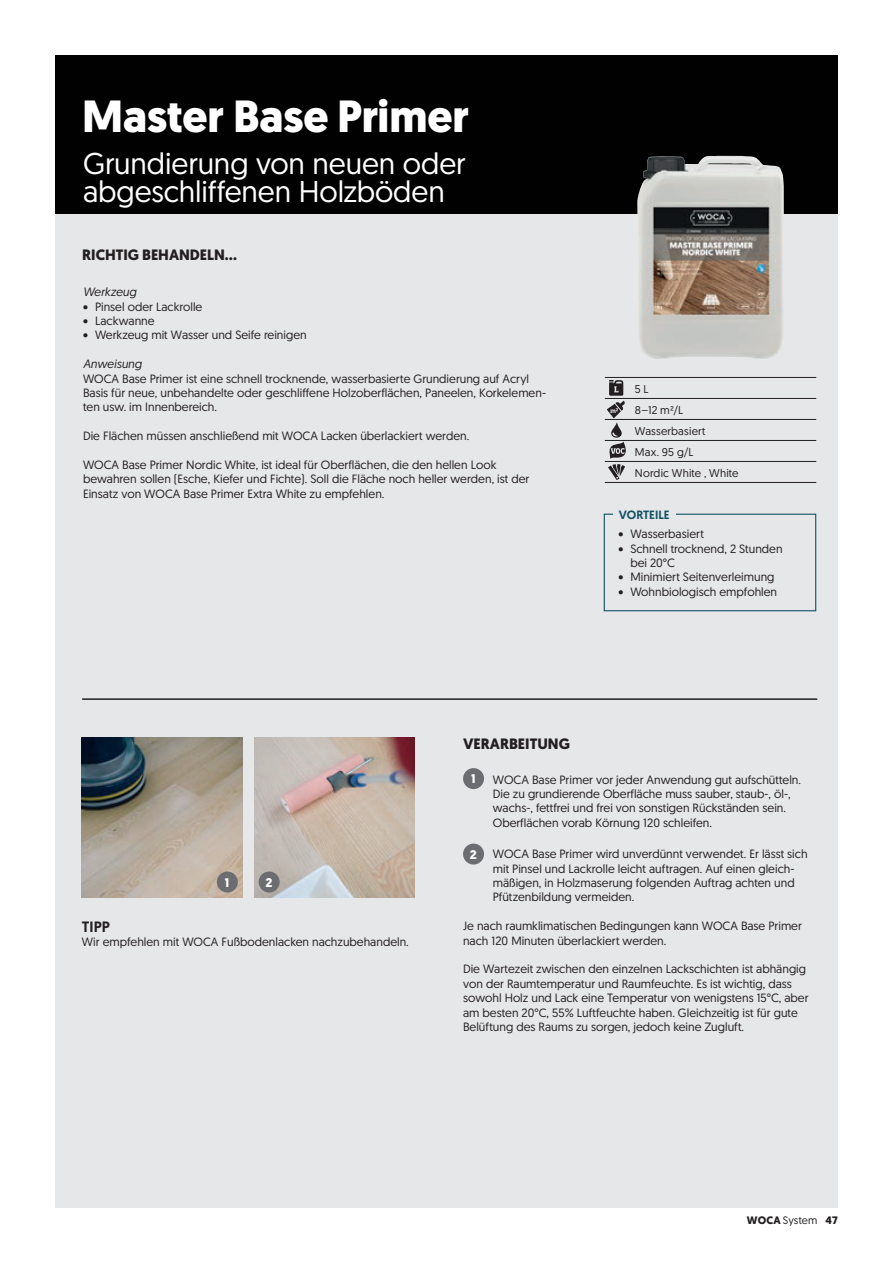
<style>
.page{position:relative;width:893px;height:1263px;background:#fff}
.page>*{position:absolute;margin:0;border:0;box-sizing:border-box;transform-origin:0 0}
.t1{font:700 45px "Geomanist";color:#fff}
.t2{font:30px/28.5px "Geomanist";color:#fff}
.t3{font:700 15px "Geomanist";color:#231f20}
.t4{font:500 15px "Geomanist";color:#231f20}
.t5{font:700 12.45px "Geomanist";color:#fff}
.t6{font:12px/14.4px "Geomanist";color:#231f20}
.t7{font:italic 12px "Geomanist";color:#231f20}
.t8{font:500 12px "Geomanist";color:#135262}
.t9{font:11.25px/21px "Geomanist";letter-spacing:.015em;color:#231f20}
.t10{font:700 10.8px "Geomanist";letter-spacing:.01em;color:#231f20}
.s1{font-weight:400}
</style>
<div class="page">
<div style="left:55px;top:55px;width:783px;height:1153px;background:#e6e7e9"></div>
<img style="left:82px;top:737px;width:160px;height:161px">
<div style="left:55px;top:55px;width:783px;height:159px;background:#010101"></div>
<img style="left:254px;top:737px;width:161px;height:161px">
<img style="left:637px;top:156px;width:147px;height:203px">
<hr style="left:82px;top:698px;width:735px;height:2px;background:#231f20">
<div style="left:217px;top:871px;width:21px;height:21px;background:#6c6d70;border-radius:50%"></div>
<div style="left:259px;top:871px;width:21px;height:21px;background:#6c6d70;border-radius:50%"></div>
<hr style="left:605px;top:377px;width:211px;height:1px;background:#231f20">
<hr style="left:605px;top:398px;width:211px;height:1px;background:#231f20">
<hr style="left:605px;top:419px;width:211px;height:1px;background:#231f20">
<hr style="left:605px;top:440px;width:211px;height:1px;background:#231f20">
<hr style="left:605px;top:461px;width:211px;height:1px;background:#231f20">
<hr style="left:605px;top:482px;width:211px;height:1px;background:#231f20">
<svg style="left:607px;top:380px;width:19px;height:100px"></svg>
<div style="left:604px;top:514px;width:212px;height:97px;border:1px solid #135262"></div>
<div style="left:613px;top:505px;width:63px;height:18px;background:#e6e7e9"></div>
<div style="left:463px;top:768px;width:21px;height:21px;background:#6c6d70;border-radius:50%"></div>
<div style="left:463px;top:843px;width:21px;height:21px;background:#6c6d70;border-radius:50%"></div>
<h1 class="t1" style="left:82px;top:100px;width:388px">Master Base Primer</h1>
<h2 class="t2" style="left:83px;top:153px;width:384px">Grundierung von neuen oder abgeschliffenen Holzböden</h2>
<p class="t3" style="left:82px;top:249px;width:156px">RICHTIG BEHANDELN…</p>
<p class="t7" style="left:83px;top:285px;width:55px">Werkzeug</p>
<p class="t6" style="left:83px;top:301px;width:121px">• Pinsel oder Lackrolle</p>
<p class="t6" style="left:83px;top:315px;width:73px">• Lackwanne</p>
<p class="t6" style="left:83px;top:329px;width:225px">• Werkzeug mit Wasser und Seife reinigen</p>
<p class="t7" style="left:83px;top:357px;width:60px">Anweisung</p>
<p class="t6" style="left:83px;top:373px;width:464px">WOCA Base Primer ist eine schnell trocknende, wasserbasierte Grundierung auf Acryl<br>Basis für neue, unbehandelte oder geschliffene Holzoberflächen, Paneelen, Korkelemen&shy;ten usw. im Innenbereich.</p>
<p class="t6" style="left:83px;top:430px;width:388px">Die Flächen müssen anschließend mit WOCA Lacken überlackiert werden.</p>
<p class="t6" style="left:83px;top:459px;width:448px">WOCA Base Primer Nordic White, ist ideal für Oberflächen, die den hellen Look bewahren sollen (Esche, Kiefer und Fichte). Soll die Fläche noch heller werden, ist der<br>Einsatz von WOCA Base Primer Extra White zu empfehlen.</p>
<p class="t9" style="left:635px;top:380px;width:105px">5 L<br>8–12 m²/L<br>Wasserbasiert<br>Max. 95 g/L<br>Nordic White , White</p>
<p class="t8" style="left:619px;top:510px;width:52px">VORTEILE</p>
<p class="t6" style="left:618px;top:528px;width:87px">• Wasserbasiert</p>
<p class="t6" style="left:630px;top:543px;width:154px;text-indent:-12px">• Schnell trocknend, 2 Stunden bei 20°C</p>
<p class="t6" style="left:618px;top:571px;width:158px">• Minimiert Seitenverleimung</p>
<p class="t6" style="left:618px;top:586px;width:160px">• Wohnbiologisch empfohlen</p>
<p class="t3" style="left:463px;top:738px;width:108px">VERARBEITUNG</p>
<p class="t5" style="left:225px;top:878px;width:6px">1</p>
<p class="t5" style="left:265px;top:878px;width:8px">2</p>
<p class="t4" style="left:82px;top:921px;width:30px">TIPP</p>
<p class="t6" style="left:82px;top:936px;width:328px">Wir empfehlen mit WOCA Fußbodenlacken nachzubehandeln.</p>
<p class="t5" style="left:471px;top:774px;width:6px">1</p>
<p class="t6" style="left:493px;top:774px;width:310px">WOCA Base Primer vor jeder Anwendung gut aufschütteln.<br>Die zu grundierende Oberfläche muss sauber, staub-, öl-, wachs-, fettfrei und frei von sonstigen Rückständen sein.<br>Oberflächen vorab Körnung 120 schleifen.</p>
<p class="t5" style="left:470px;top:850px;width:8px">2</p>
<p class="t6" style="left:493px;top:848px;width:316px">WOCA Base Primer wird unverdünnt verwendet. Er lässt sich mit Pinsel und Lackrolle leicht auftragen. Auf einen gleich&shy;mäßigen, in Holzmaserung folgenden Auftrag achten und Pfützenbildung vermeiden.</p>
<p class="t6" style="left:463px;top:920px;width:340px">Je nach raumklimatischen Bedingungen kann WOCA Base Primer nach 120 Minuten überlackiert werden.</p>
<p class="t6" style="left:463px;top:963px;width:347px">Die Wartezeit zwischen den einzelnen Lackschichten ist abhängig von der Raumtemperatur und Raumfeuchte. Es ist wichtig, dass sowohl Holz und Lack eine Temperatur von wenigstens 15°C, aber am besten 20°C, 55% Luftfeuchte haben. Gleichzeitig ist für gute Belüftung des Raums zu sorgen, jedoch keine Zugluft.</p>
<p class="t10" style="left:747px;top:1217px;width:92px">WOCA <span class="s1">System</span> 47</p>
</div>
